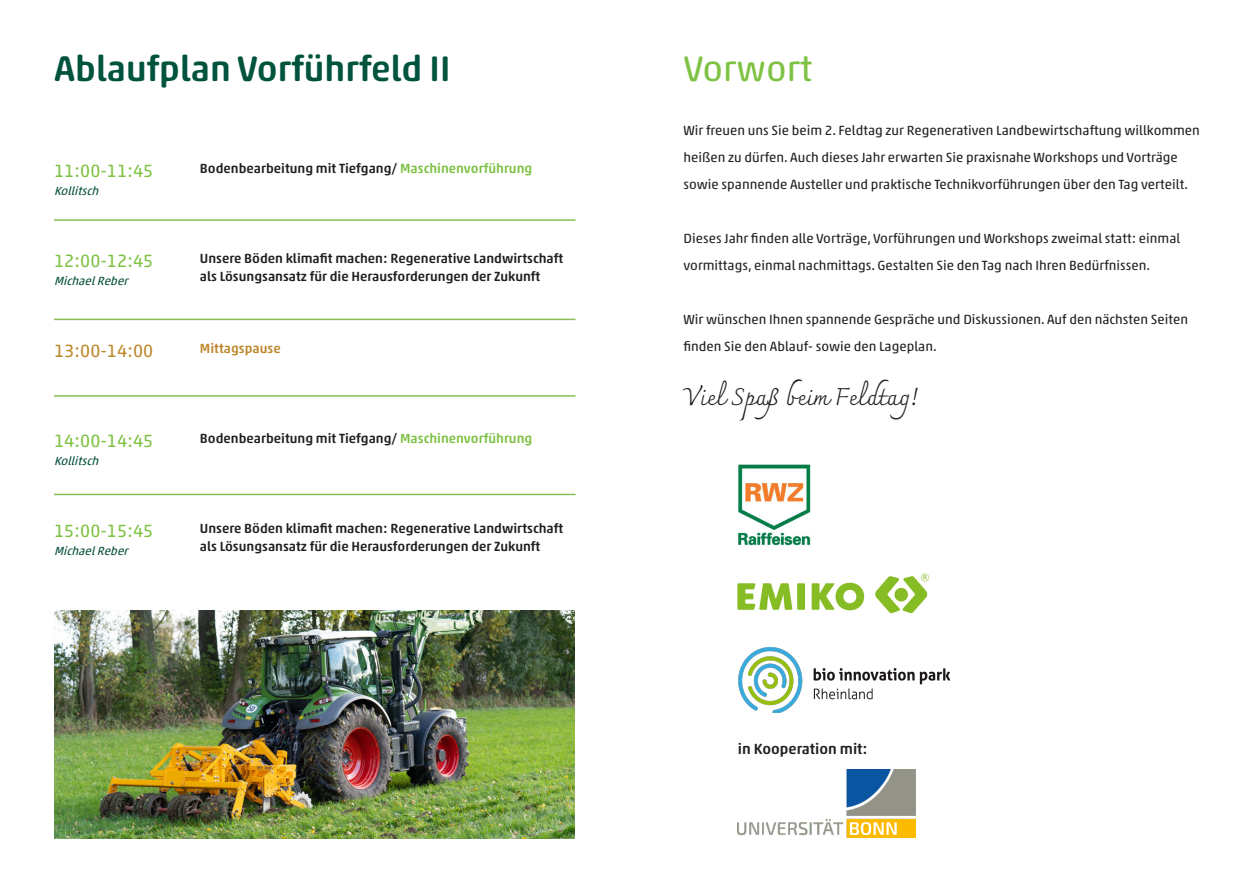
<style>
.page{position:relative;width:1259px;height:893px;background:#fff}
.page>*{position:absolute;margin:0;border:0;box-sizing:border-box;transform-origin:0 0}
.t1{font:500 36px "Akko Rounded Pro";color:#00533c}
.t2{font:36px "Akko Rounded Pro";color:#7ec243}
.t3{font:24px "Charmonman";color:#231f20}
.t4{font:18px "Akko Rounded Pro";color:#7ec243}
.t5{font:18px "Akko Rounded Pro";color:#bd882c}
.t6{font:500 15px "Akko Rounded Pro";color:#231f20}
.t7{font:13.5px/27px "Akko Rounded Pro";color:#231f20}
.t8{font:500 13.5px/18px "Akko Rounded Pro";color:#231f20}
.t9{font:500 13.5px "Akko Rounded Pro";color:#bd882c}
.t10{font:italic 12px "Akko Rounded Pro";color:#06503d}
.s1{color:#7ec244}
</style>
<div class="page">
<img style="left:54px;top:611px;width:520px;height:228px">
<hr style="left:54px;top:219px;width:521px;height:2px;background:#88be55">
<hr style="left:54px;top:319px;width:521px;height:1px;background:#88be55">
<hr style="left:54px;top:395px;width:521px;height:2px;background:#88be55">
<hr style="left:54px;top:494px;width:521px;height:1px;background:#88be55">
<img style="left:737px;top:573px;width:192px;height:41px">
<img style="left:738px;top:648px;width:211px;height:65px">
<img style="left:738px;top:464px;width:73px;height:82px">
<img style="left:738px;top:769px;width:177px;height:69px">
<p class="t1" style="left:54px;top:47px;width:398px">Ablaufplan Vorführfeld II</p>
<p class="t4" style="left:54px;top:159px;width:101px">11:00-11:45</p>
<p class="t10" style="left:54px;top:183px;width:49px">Kollitsch</p>
<p class="t8" style="left:200px;top:159px;width:334px">Bodenbearbeitung mit Tiefgang/ <span class="s1">Maschinenvorführung</span></p>
<p class="t4" style="left:54px;top:249px;width:101px">12:00-12:45</p>
<p class="t10" style="left:54px;top:273px;width:79px">MichaelReber</p>
<p class="t8" style="left:200px;top:249px;width:365px">Unsere Böden klimafit machen: Regenerative Landwirtschaft als Lösungsansatz für die Herausforderungen der Zukunft</p>
<p class="t5" style="left:54px;top:339px;width:101px">13:00-14:00</p>
<p class="t9" style="left:200px;top:340px;width:82px">Mittagspause</p>
<p class="t4" style="left:54px;top:429px;width:101px">14:00-14:45</p>
<p class="t10" style="left:54px;top:453px;width:49px">Kollitsch</p>
<p class="t8" style="left:200px;top:429px;width:334px">Bodenbearbeitung mit Tiefgang/ <span class="s1">Maschinenvorführung</span></p>
<p class="t4" style="left:54px;top:519px;width:101px">15:00-15:45</p>
<p class="t10" style="left:54px;top:543px;width:79px">MichaelReber</p>
<p class="t8" style="left:200px;top:519px;width:365px">Unsere Böden klimafit machen: Regenerative Landwirtschaft als Lösungsansatz für die Herausforderungen der Zukunft</p>
<p class="t2" style="left:683px;top:47px;width:131px">Vorwort</p>
<p class="t7" style="left:683px;top:117px;width:518px">Wir freuen uns Sie beim 2. Feldtag zur Regenerativen Landbewirtschaftung willkommen heißen zu dürfen. Auch dieses Jahr erwarten Sie praxisnahe Workshops und Vorträge sowie spannende Austeller und praktische Technikvorführungen über den Tag verteilt.</p>
<p class="t7" style="left:683px;top:225px;width:498px">Dieses Jahr finden alle Vorträge, Vorführungen und Workshops zweimal statt: einmal vormittags, einmal nachmittags. Gestalten Sie den Tag nach Ihren Bedürfnissen.</p>
<p class="t7" style="left:683px;top:306px;width:506px">Wir wünschen Ihnen spannende Gespräche und Diskussionen. Auf den nächsten Seiten finden Sie den Ablauf- sowie den Lageplan.</p>
<p class="t3" style="left:683px;top:383px;width:237px">Viel Spaßbeim Feldtag!</p>
<p class="t6" style="left:738px;top:740px;width:131px">in Kooperation mit:</p>
</div>
